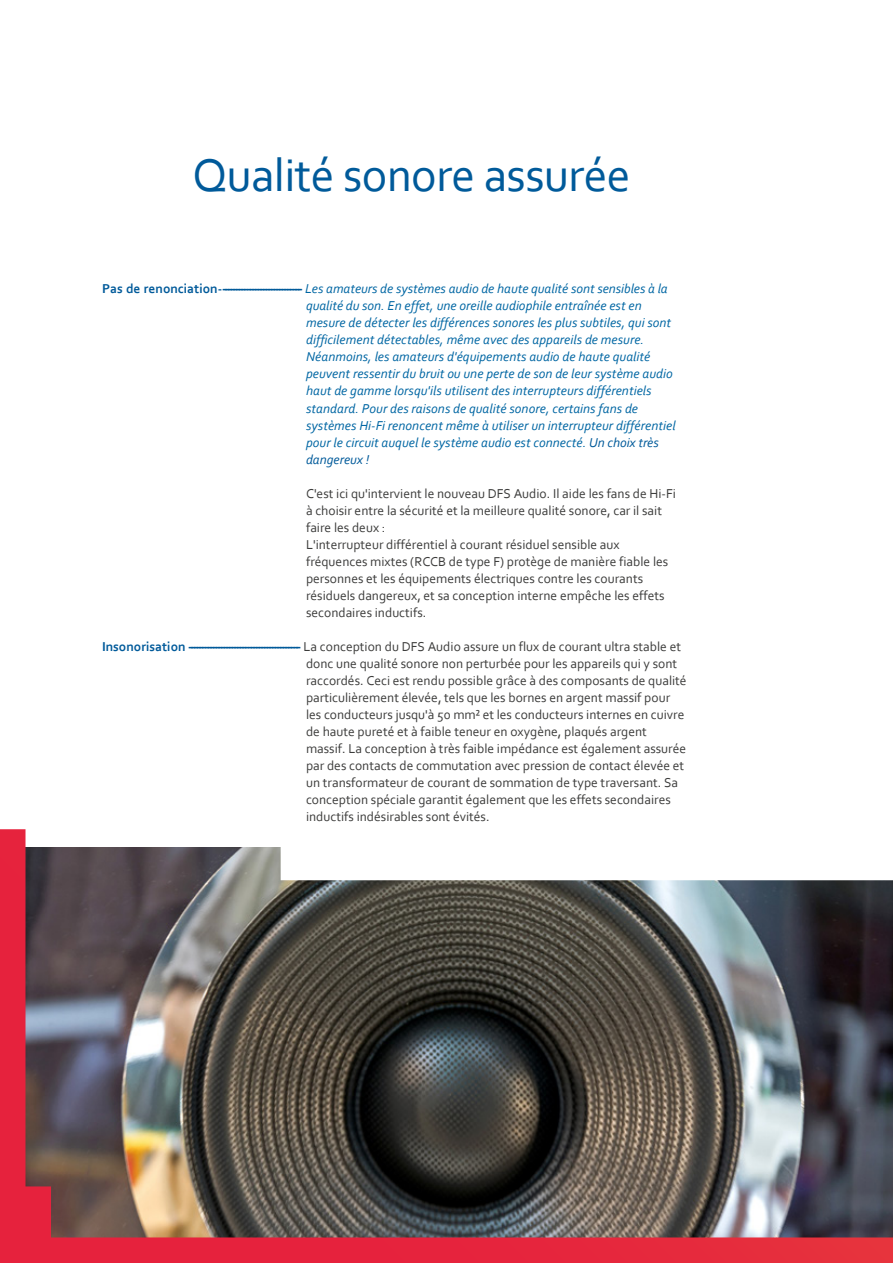
<style>
.page{position:relative;width:893px;height:1263px;background:#fff}
.page>*{position:absolute;margin:0;border:0;box-sizing:border-box;transform-origin:0 0}
.t1{font:48px "Corbel";letter-spacing:-.015em;color:#005a9a}
.t2{font:13.5px/17px "Corbel";color:#3c3c3b}
.t3{font:italic 13.5px/17px "Corbel";letter-spacing:.005em;color:#0066a3}
.s1{font-weight:700;font-style:normal;color:#005a9a}
.s2{font-family:"Hansom FY";font-weight:700;font-style:normal;color:#005a9a}
.s3{color:#005a9a}
.s4{font-weight:700;color:#005a9a}
.s5{font-family:"Hansom FY";font-weight:700;color:#005a9a}
</style>
<div class="page">
<img style="left:21px;top:931px;width:872px;height:332px">
<svg style="left:0;top:829px;width:893px;height:102px;background:#6c6364"></svg>
<svg style="left:281px;top:829px;width:612px;height:51px"></svg>
<h1 class="t1" style="left:192px;top:145px;width:440px">Qualité sonore assurée</h1>
<p class="t3" style="left:306px;top:280px;width:371px;text-indent:-204px"><span class="s1">Pas de renonciation-</span><span class="s2">-----------------------------</span> Les amateurs de systèmes audio de haute qualité sont sensibles à la qualité du son. En effet, une oreille audiophile entraînée est en mesure de détecter les différences sonores les plus subtiles, qui sont difficilement détectables, même avec des appareils de mesure.<br>Néanmoins, les amateurs d'équipements audio de haute qualité peuvent ressentir du bruit ou une perte de son de leur système audio haut de gamme lorsqu'ils utilisent des interrupteurs différentiels standard. Pour des raisons de qualité sonore, certains fans de systèmes Hi-Fi renoncent même à utiliser un interrupteur différentiel pour le circuit auquel le système audio est connecté. <span class="s3">Un choix très dangereux !</span></p>
<p class="t2" style="left:306px;top:484px;width:372px">C'est ici qu'intervient le nouveau DFS Audio. Il aide les fans de Hi-Fi à choisir entre la sécurité et la meilleure qualité sonore, car il sait faire les deux :<br>L'interrupteur différentiel à courant résiduel sensible aux fréquences mixtes (RCCB de type F) protège de manière fiable les personnes et les équipements électriques contre les courants résiduels dangereux, et sa conception interne empêche les effets secondaires inductifs.</p>
<p class="t2" style="left:306px;top:637px;width:382px;text-indent:-204px"><span class="s4">Insonorisation</span> <span class="s5">-----------------------------------------</span> La conception du DFS Audio assure un flux de courant ultra stable et donc une qualité sonore non perturbée pour les appareils qui y sont raccordés. Ceci est rendu possible grâce à des composants de qualité particulièrement élevée, tels que les bornes en argent massif pour les conducteurs jusqu'à 50 mm² et les conducteurs internes en cuivre de haute pureté et à faible teneur en oxygène, plaqués argent massif. La conception à très faible impédance est également assurée par des contacts de commutation avec pression de contact élevée et un transformateur de courant de sommation de type traversant. Sa conception spéciale garantit également que les effets secondaires inductifs indésirables sont évités.</p>
</div>
